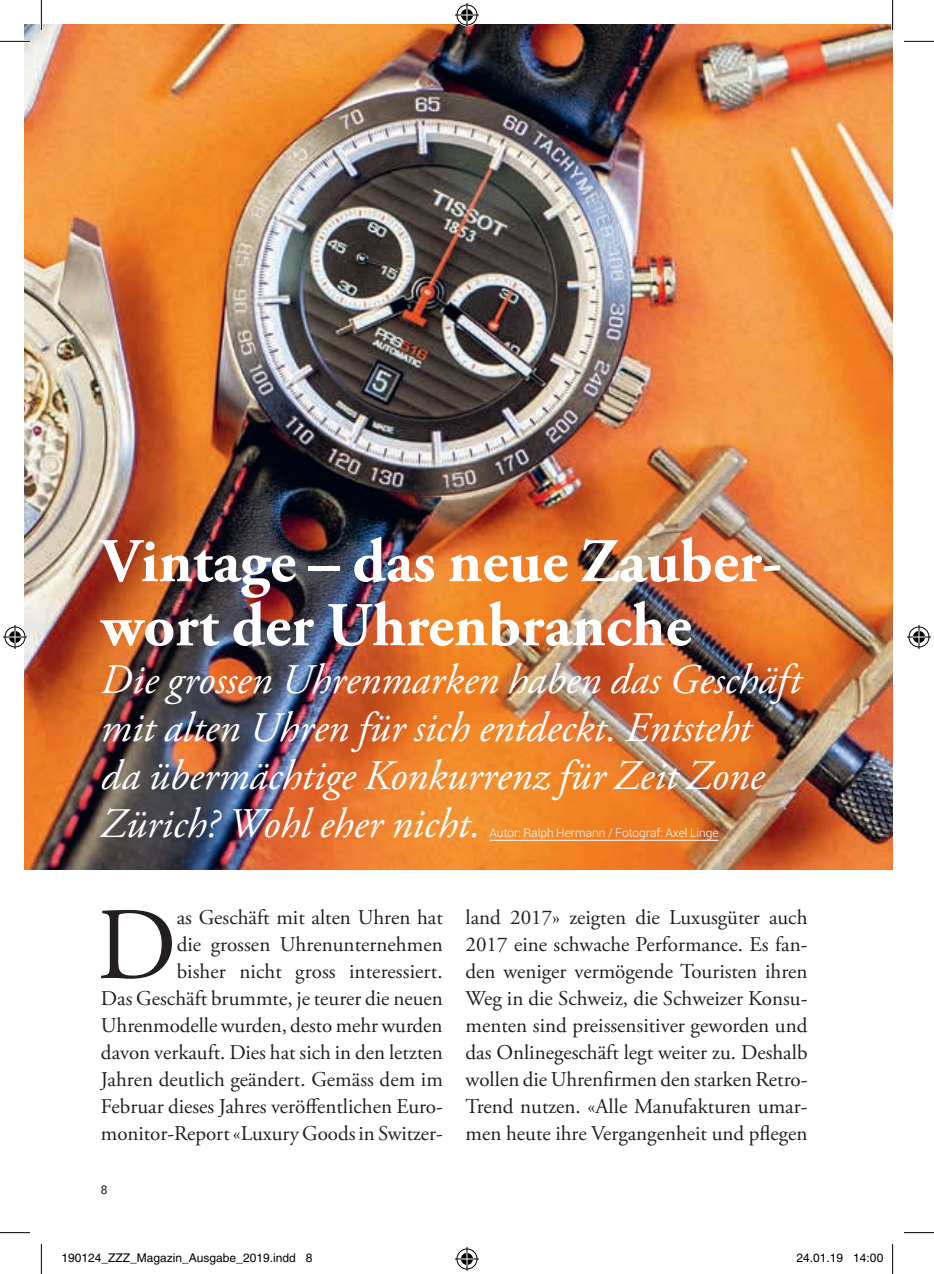
<style>
.page{position:relative;width:934px;height:1274px;background:#fff}
.page>*{position:absolute;margin:0;border:0;box-sizing:border-box;transform-origin:0 0}
.t1{font:102.4px "Adobe Garamond Pro";color:#231f20}
.t2{font:700 62px/64px "Adobe Garamond Pro";color:#fff}
.t3{font:italic 42px/48px "Adobe Garamond Pro";color:#fff}
.t4{font:21px/27px "Adobe Garamond Pro";color:#231f20;text-align:right}
.t5{font:12px "Helvetica";color:#000}
.t6{font:300 12px "Roboto";color:#fff}
.t7{font:12px "Roboto";color:#231f20}
</style>
<div class="page">
<img style="left:24px;top:24px;width:868px;height:845px">
<hr style="left:489px;top:839px;width:229px;height:1px;background:#fff">
<hr style="left:0;top:40px;width:30px;height:3px;background:#fff">
<hr style="left:40px;top:0;width:3px;height:30px;background:#fff">
<hr style="left:890px;top:0;width:3px;height:30px;background:#fff">
<hr style="left:0;top:41px;width:30px;height:1px;background:#000">
<hr style="left:903px;top:41px;width:30px;height:1px;background:#000">
<hr style="left:0;top:1232px;width:30px;height:1px;background:#000">
<hr style="left:903px;top:1232px;width:30px;height:1px;background:#000">
<hr style="left:41px;top:0;width:1px;height:30px;background:#000">
<hr style="left:41px;top:1243px;width:1px;height:30px;background:#000">
<hr style="left:891px;top:0;width:1px;height:30px;background:#000">
<hr style="left:891px;top:1243px;width:1px;height:30px;background:#000">
<svg style="left:455px;top:3px;width:24px;height:24px"></svg>
<svg style="left:455px;top:1247px;width:24px;height:23px"></svg>
<svg style="left:3px;top:625px;width:24px;height:24px"></svg>
<svg style="left:907px;top:625px;width:23px;height:24px"></svg>
<div style="left:870px;top:1253px;width:5px;height:8px;border:1px solid #fff;border-radius:50%"></div>
<div style="left:869px;top:1252px;width:7px;height:10px;border:1px solid #fff;border-radius:50%"></div>
<div style="left:876px;top:1252px;width:6px;height:10px;border:1px solid #fff;border-radius:50%"></div>
<h2 class="t2" style="left:101px;top:530px;width:682px">Vintage – das neue Zauber&shy;wort der Uhrenbranche</h2>
<h3 class="t3" style="left:101px;top:657px;width:701px">Die grossen Uhrenmarken haben das Geschäft mit alten Uhren für sich entdeckt. Entsteht<br>da übermächtige Konkurrenz für Zeit Zone Zürich? Wohl eher nicht.</h3>
<p class="t6" style="left:489px;top:824px;width:230px">Autor: Ralph Hermann / Fotograf: Axel Linge</p>
<p class="t4" style="left:101px;top:904px;width:343px">as Geschäft mit alten Uhren hat<br>die grossen Uhrenunternehmen<br>bisher nicht gross interessiert.<br>Das Geschäft brummte, je teurer die neuen Uhrenmodelle wurden, desto mehr wurden davon verkauft. Dies hat sich in den letzten Jahren deutlich geändert. Gemäss dem im Februar dieses Jahres veröffentlichen Euro&shy;monitor-Report «Luxury Goods in Switzer-</p>
<p class="t4" style="left:465px;top:904px;width:343px;text-align:justify">land 2017» zeigten die Luxusgüter auch 2017 eine schwache Performance. Es fan&shy;den weniger vermögende Touristen ihren Weg in die Schweiz, die Schweizer Konsu&shy;menten sind preissensitiver geworden und das Onlinegeschäft legt weiter zu. Deshalb wollen die Uhrenfirmen den starken Retro-Trend nutzen. «Alle Manufakturen umar&shy;men heute ihre Vergangenheit und pflegen</p>
<h1 class="t1" style="left:97px;top:883px;width:81px">D</h1>
<p class="t7" style="left:101px;top:1181px;width:8px">8</p>
<p class="t5" style="left:61px;top:1250px;width:252px">190124_ZZZ_Magazin_Ausgabe_2019.indd 8</p>
<p class="t5" style="left:796px;top:1250px;width:88px">24.01.19 14:00</p>
</div>
